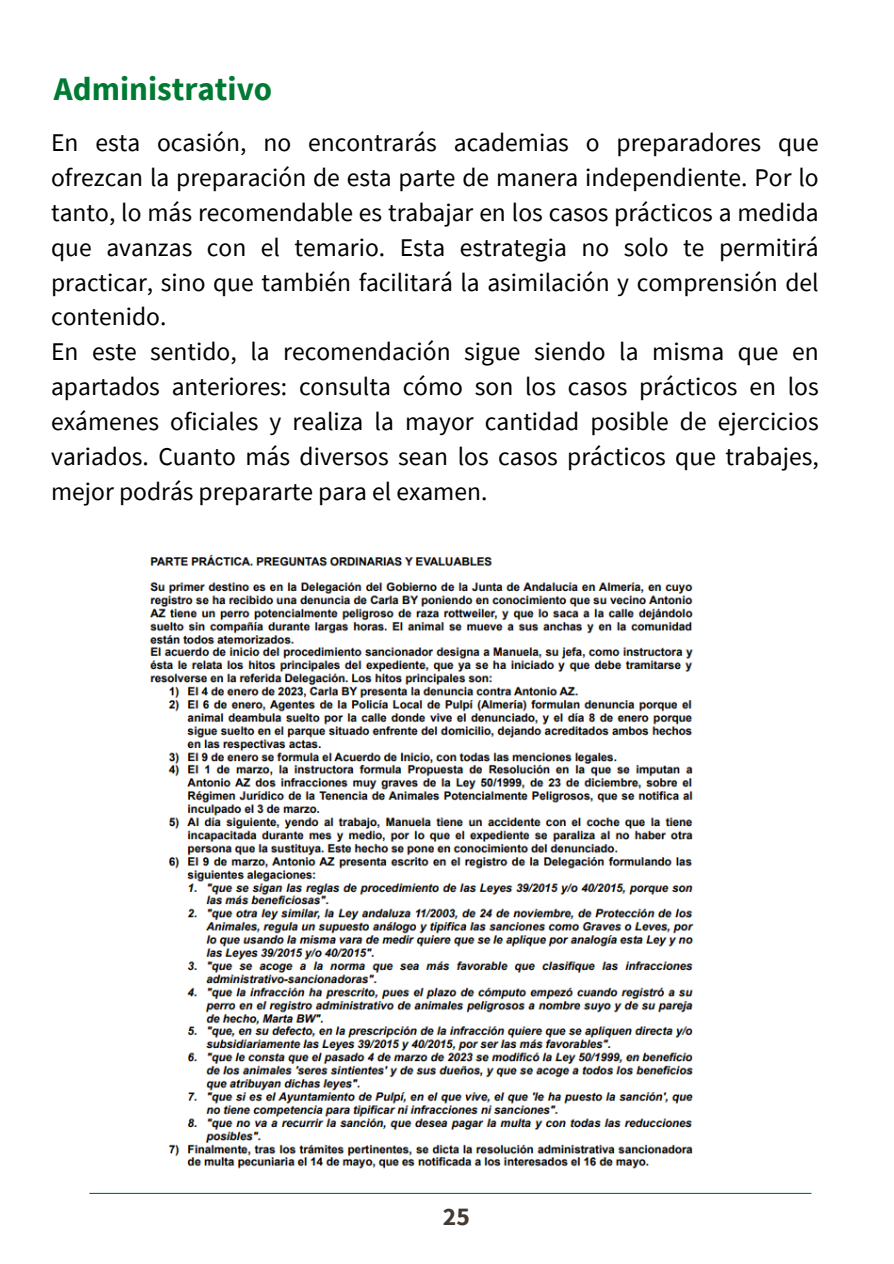
<style>
.page{position:relative;width:894px;height:1264px;background:#fff}
.page>*{position:absolute;margin:0;border:0;box-sizing:border-box;transform-origin:0 0}
.t1{font:700 33px "Source Sans Pro";color:#007a33}
.t2{font:25.5px/34.8px "Source Sans Pro";color:#000;text-align:justify}
.t3{font:700 25.5px "Source Sans Pro";color:#443a31}
</style>
<div class="page">
<img style="left:149px;top:554px;width:545px;height:615px">
<hr style="left:89px;top:1192px;width:722px;height:1px;background:#007a33">
<p class="t1" style="left:54px;top:68px;width:220px">Administrativo</p>
<p class="t2" style="left:51px;top:124px;width:768px">En esta ocasión, no encontrarás academias o preparadores que ofrezcan la preparación de esta parte de manera independiente. Por lo tanto, lo más recomendable es trabajar en los casos prácticos a medida que avanzas con el temario. Esta estrategia no solo te permitirá practicar, sino que también facilitará la asimilación y comprensión del contenido.</p>
<p class="t2" style="left:51px;top:334px;width:768px">En este sentido, la recomendación sigue siendo la misma que en apartados anteriores: consulta cómo son los casos prácticos en los exámenes oficiales y realiza la mayor cantidad posible de ejercicios variados. Cuanto más diversos sean los casos prácticos que trabajes, mejor podrás prepararte para el examen.</p>
<p class="t3" style="left:443px;top:1199px;width:29px">25</p>
</div>
